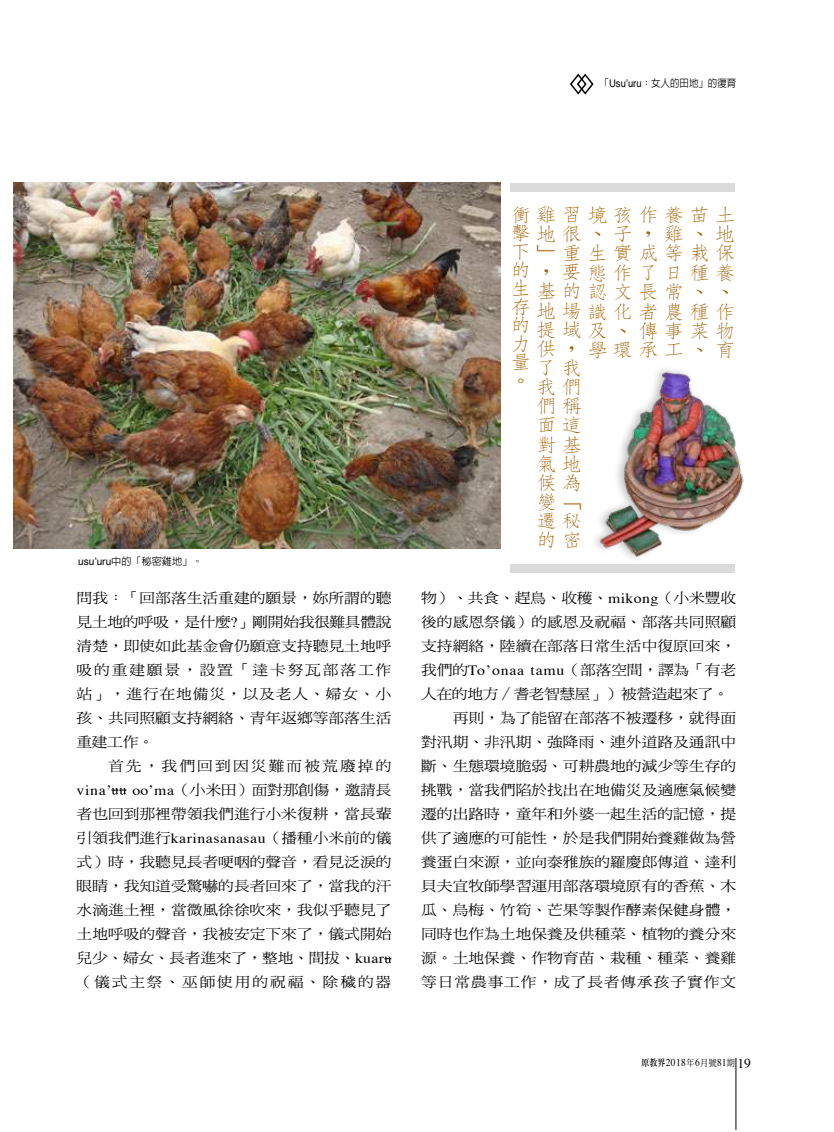
<style>
.page{position:relative;width:834px;height:1132px;background:#fff}
.page>*{position:absolute;margin:0;border:0;box-sizing:border-box;transform-origin:0 0}
.t1{font:300 18.9px/19.2px "AR Fang Song B5 HK";color:#a76000;scale:1.11 1}
.t2{font:14.1px/24px "DF Ming Std W5";color:#000;text-align:justify;scale:1.11 1}
.t3{font:14.1px "DF Ming Std W5";letter-spacing:-.025em;color:#000;scale:1.11 1}
.t4{font:14.1px "DF Ming Std W5";letter-spacing:.055em;color:#000;scale:1.11 1}
.t5{font:14.1px "DF Ming Std W5";letter-spacing:.13em;color:#000;scale:1.11 1}
.t6{font:14.1px "Times";color:#000;scale:1.11 1}
.t7{font:500 10.5px "AR Hei B5";color:#000;scale:.9 1}
.t8{font:10.5px "Times";letter-spacing:.05em;color:#000;scale:.9 1}
.t9{font:500 10.2px "AR Hei B5";color:#000}
.s1{font-family:"Helvetica";font-weight:400}
.s2{font-family:"Adobe Ming Std";font-weight:300}
.s3{font-family:"Times"}
.s4{font-family:"AR Ming B5";font-weight:800;font-size:9px}
.s5{font-family:"DF Ming Std W5";font-size:9px}
.s6{font-size:13.5px}
</style>
<div class="page">
<hr style="left:735px;top:1057px;width:1px;height:72px;background:#000">
<svg style="left:111px;top:788px;width:15px;height:6px"></svg>
<svg style="left:384px;top:956px;width:7px;height:6px"></svg>
<div style="left:510px;top:183px;width:224px;height:9px;background:#dbdbdb"></div>
<div style="left:510px;top:564px;width:224px;height:8px;background:#dbdbdb"></div>
<svg style="left:570px;top:73px;width:24px;height:22px"></svg>
<img style="left:14px;top:183px;width:486px;height:365px">
<img style="left:599px;top:369px;width:145px;height:189px">
<p class="t7" style="left:599px;top:78px;width:153px">「<span class="s1">Usu’uru</span><span class="s2">：</span>女人的田地」的復育</p>
<p class="t9" style="left:78px;top:556px;width:126px"><span class="s1">usu’uru</span>中的「秘密雞地」。</p>
<p class="t2" style="left:77px;top:585px;width:285px">問我<span class="s2">：</span>「回部落生活重建的願景，妳所謂的聽見土地的呼吸，是什麼<span class="s3">?</span>」剛開始我很難具體說清楚，即使如此基金會仍願意支持聽見土地呼吸的重建願景，設置「達卡努瓦部落工作站」，進行在地備災，以及老人、婦女、小孩、共同照顧支持網絡、青年返鄉等部落生活重建工作。</p>
<p class="t5" style="left:108px;top:758px;width:257px">首先，我們回到因災難而被荒廢掉的</p>
<p class="t6" style="left:77px;top:776px;width:33px">vina’</p>
<p class="t2" style="left:77px;top:777px;width:285px;text-align:left;text-indent:56px"><span class="s3">oo’ma</span>（小米田）面對那創傷，邀請長者也回到那裡帶領我們進行小米復耕，當長輩引領我們進行<span class="s3">karinasanasau</span>（播種小米前的儀式）時，我聽見長者哽咽的聲音，看見泛淚的眼睛，我知道受驚嚇的長者回來了，當我的汗水滴進土裡，當微風徐徐吹來，我似乎聽見了土地呼吸的聲音，我被安定下來了，儀式開始兒少、婦女、長者進來了，整地、間拔、<span class="s3">kuar</span>（儀式主祭、巫師使用的祝福、除穢的器</p>
<h1 class="t1" style="left:510px;top:205px;width:203px">衝雞習境孩作養苗土擊地很、<br>下」重生實成等栽保</h1>
<h1 class="t1" style="left:510px;top:260px;width:19px;line-height:18.5px;text-align:justify">的生存的力量。</h1>
<h1 class="t1" style="left:536px;top:262px;width:179px">，<br>基的認文長常、<br>地場識化者農種作提域及、<br>供，<br>了<br>我們<br>們稱<br>面這<br>對基<br>氣地<br>候為<br>變「<br>遷秘<br>的密</h1>
<h1 class="t1" style="left:663px;top:214px;width:36px;line-height:38.7px">雞、日</h1>
<h1 class="t1" style="left:714px;top:224px;width:18px">地</h1>
<h1 class="t1" style="left:612px;top:224px;width:35px">子，</h1>
<h1 class="t1" style="left:561px;top:263px;width:84px">要態作了</h1>
<h1 class="t1" style="left:689px;top:263px;width:42px">種養</h1>
<h1 class="t1" style="left:714px;top:282px;width:13px">、</h1>
<h1 class="t1" style="left:638px;top:321px;width:87px">傳事菜物</h1>
<h1 class="t1" style="left:714px;top:340px;width:18px">育</h1>
<h1 class="t1" style="left:587px;top:340px;width:105px">學環承工、</h1>
<h1 class="t1" style="left:561px;top:358px;width:18px">我</h1>
<p class="t2" style="left:421px;top:585px;width:285px">物）、共食、趕鳥、收穫、<span class="s3">mikong</span>（小米豐收</p>
<p class="t2" style="left:421px;top:609px;width:285px">後的感恩祭儀）的感恩及祝福、部落共同照顧</p>
<p class="t2" style="left:421px;top:633px;width:285px">支持網絡，陸續在部落日常生活中復原回來，</p>
<p class="t2" style="left:421px;top:657px;width:285px">我們的<span class="s3">To’onaa tamu</span>（部落空間，譯為「有老</p>
<p class="t3" style="left:421px;top:686px;width:279px">人在的地方<span class="s2">／</span>耆老智慧屋」）被營造起來了。</p>
<p class="t2" style="left:452px;top:705px;width:257px">再則，為了能留在部落不被遷移，就得面</p>
<p class="t2" style="left:421px;top:729px;width:285px">對汛期、非汛期、強降雨、連外道路及通訊中</p>
<p class="t2" style="left:421px;top:753px;width:285px">斷、生態環境脆弱、可耕農地的減少等生存的</p>
<p class="t2" style="left:421px;top:777px;width:285px">挑戰，當我們陷於找出在地備災及適應氣候變</p>
<p class="t2" style="left:421px;top:801px;width:285px">遷的出路時，童年和外婆一起生活的記憶，提</p>
<p class="t2" style="left:421px;top:825px;width:285px">供了適應的可能性，於是我們開始養雞做為營</p>
<p class="t2" style="left:421px;top:849px;width:285px">養蛋白來源，並向泰雅族的羅慶郎傳道、達利</p>
<p class="t2" style="left:421px;top:873px;width:285px">貝夫宜牧師學習運用部落環境原有的香蕉、木</p>
<p class="t2" style="left:421px;top:897px;width:285px">瓜、烏梅、竹筍、芒果等製作酵素保健身體，</p>
<p class="t2" style="left:421px;top:921px;width:285px">同時也作為土地保養及供種菜、植物的養分來</p>
<p class="t2" style="left:421px;top:945px;width:285px">源。土地保養、作物育苗、栽種、種菜、養雞</p>
<p class="t4" style="left:421px;top:974px;width:285px">等日常農事工作，成了長者傳承孩子實作文</p>
<p class="t8" style="left:641px;top:1052px;width:123px"><span class="s4">原教界</span>2018<span class="s5">年</span>6<span class="s5">月號</span>81<span class="s5">期</span> <span class="s6">19</span></p>
</div>
